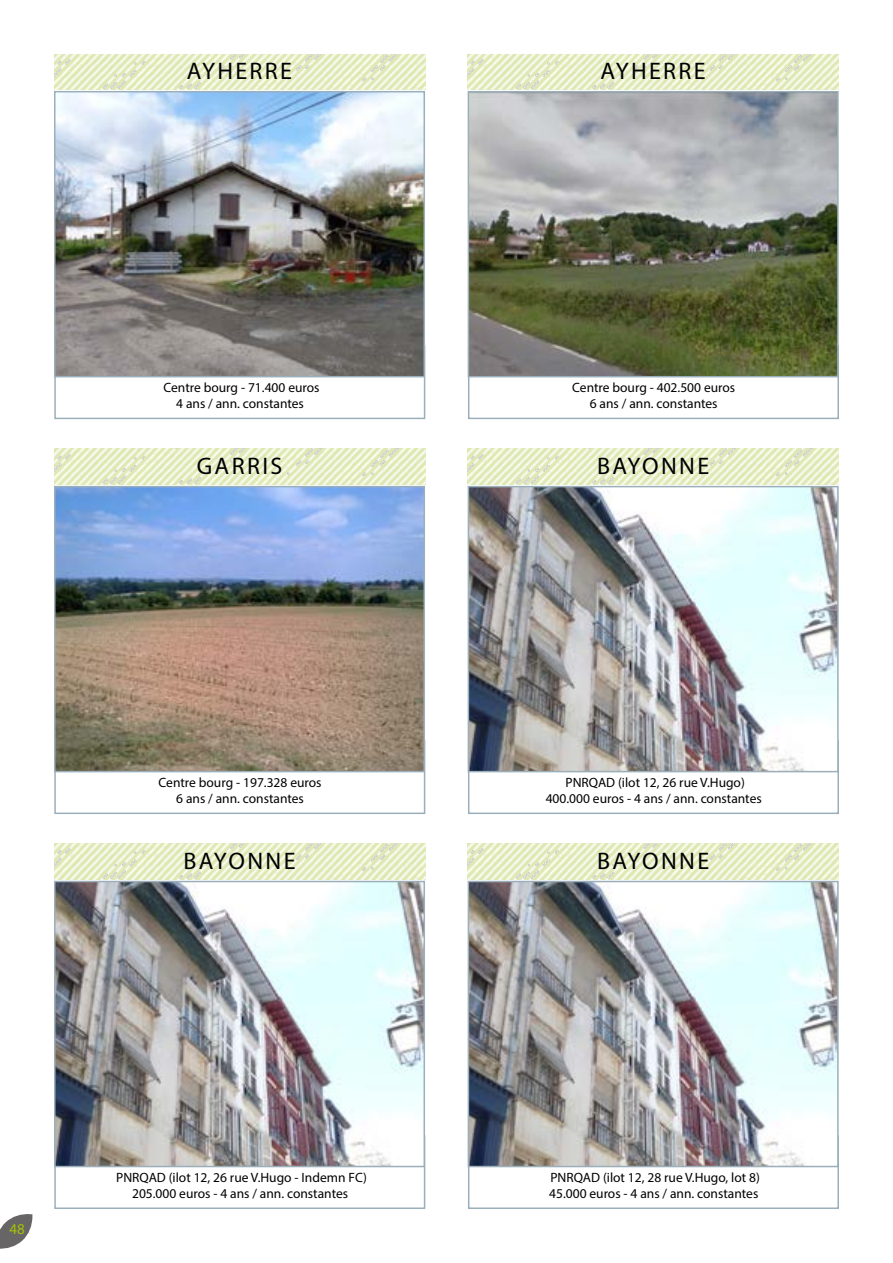
<style>
.page{position:relative;width:893px;height:1263px;background:#fff}
.page>*{position:absolute;margin:0;border:0;box-sizing:border-box;transform-origin:0 0}
.t1{font:24px "Myriad Pro";letter-spacing:.1em;color:#000}
.t2{font:15px "Myriad Pro";color:#a4c400}
.t3{font:13.5px/16.2px "Myriad Pro";color:#000;text-align:center}
</style>
<div class="page">
<img style="left:54px;top:54px;width:371px;height:35px">
<div style="left:54px;top:345px;width:371px;height:74px;background:#fff;border:2px solid #9bafba"></div>
<img style="left:57px;top:94px;width:365px;height:280px">
<div style="left:54px;top:91px;width:371px;height:286px;border:2px solid #9bafba"></div>
<img style="left:468px;top:54px;width:371px;height:35px">
<div style="left:468px;top:345px;width:371px;height:74px;background:#fff;border:2px solid #9bafba"></div>
<img style="left:471px;top:94px;width:365px;height:280px">
<div style="left:468px;top:91px;width:371px;height:286px;border:2px solid #9bafba"></div>
<img style="left:54px;top:449px;width:371px;height:35px">
<div style="left:54px;top:740px;width:371px;height:74px;background:#fff;border:2px solid #9bafba"></div>
<img style="left:57px;top:489px;width:365px;height:280px">
<div style="left:54px;top:486px;width:371px;height:286px;border:2px solid #9bafba"></div>
<img style="left:468px;top:449px;width:371px;height:35px">
<div style="left:468px;top:740px;width:371px;height:74px;background:#fff;border:2px solid #9bafba"></div>
<img style="left:471px;top:489px;width:365px;height:280px">
<div style="left:468px;top:486px;width:371px;height:286px;border:2px solid #9bafba"></div>
<img style="left:468px;top:844px;width:371px;height:35px">
<div style="left:468px;top:1135px;width:371px;height:74px;background:#fff;border:2px solid #9bafba"></div>
<img style="left:471px;top:884px;width:365px;height:280px">
<div style="left:468px;top:881px;width:371px;height:286px;border:2px solid #9bafba"></div>
<img style="left:54px;top:844px;width:371px;height:35px">
<div style="left:54px;top:1135px;width:371px;height:74px;background:#fff;border:2px solid #9bafba"></div>
<img style="left:57px;top:884px;width:365px;height:280px">
<div style="left:54px;top:881px;width:371px;height:286px;border:2px solid #9bafba"></div>
<svg style="left:0;top:1214px;width:32px;height:35px"></svg>
<h1 class="t1" style="left:187px;top:56px;width:107px">AYHERRE</h1>
<p class="t3" style="left:164px;top:379px;width:158px">Centre bourg - 71.400 euros<br>4 ans / ann. constantes</p>
<h1 class="t1" style="left:197px;top:451px;width:87px">GARRIS</h1>
<p class="t3" style="left:159px;top:774px;width:164px">Centre bourg - 197.328 euros<br>6 ans / ann. constantes</p>
<h1 class="t1" style="left:183px;top:846px;width:114px">BAYONNE</h1>
<p class="t2" style="left:9px;top:1219px;width:17px">48</p>
<p class="t3" style="left:116px;top:1169px;width:252px">PNRQAD (ilot 12, 26 rue V.Hugo - Indemn FC)<br>205.000 euros - 4 ans / ann. constantes</p>
<h1 class="t1" style="left:601px;top:56px;width:107px">AYHERRE</h1>
<p class="t3" style="left:572px;top:379px;width:164px">Centre bourg - 402.500 euros<br>6 ans / ann. constantes</p>
<h1 class="t1" style="left:597px;top:451px;width:114px">BAYONNE</h1>
<p class="t3" style="left:546px;top:774px;width:218px">PNRQAD (ilot 12, 26 rue V.Hugo)<br>400.000 euros - 4 ans / ann. constantes</p>
<h1 class="t1" style="left:597px;top:846px;width:114px">BAYONNE</h1>
<p class="t3" style="left:549px;top:1169px;width:212px;text-align:left">PNRQAD (ilot 12, 28 rue V.Hugo, lot 8)<br>45.000 euros - 4 ans / ann. constantes</p>
</div>
